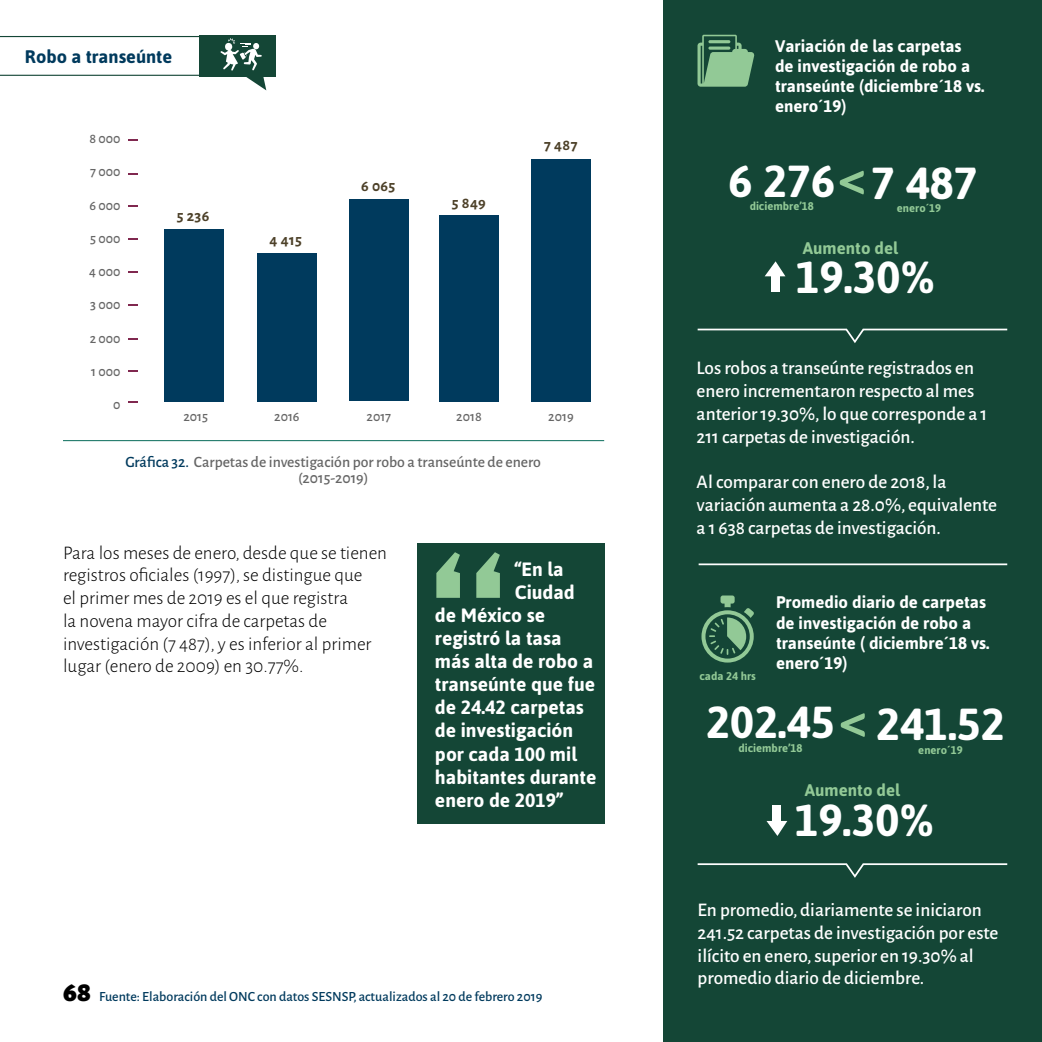
<style>
.page{position:relative;width:1042px;height:1042px;background:#fff}
.page>*{position:absolute;margin:0;border:0;box-sizing:border-box;transform-origin:0 0}
.t1{font:700 50.4px "Asap";color:#92c996}
.t2{font:700 44.8px "Asap";color:#fff}
.t3{font:900 28px "Alegreya Sans";color:#000}
.t4{font:500 19.25px/22.8px "Alegreya Sans";color:#fff}
.t5{font:300 19.25px/22.8px "Alegreya Sans";color:#000}
.t6{font:700 19.25px "Asap";color:#fff}
.t7{font:700 18.2px "Asap";color:#003a5d}
.t8{font:700 16.8px/20.1px "Asap";color:#fff}
.t9{font:700 16.8px "Asap";color:#92c996}
.t10{font:500 15.75px/15.8px "Alegreya Sans";color:#666;text-align:center}
.t11{font:700 15.75px "Alegreya Sans SC";letter-spacing:.025em;color:#4d4129}
.t12{font:500 14px "Alegreya Sans";color:#003a5d}
.t13{font:500 14px "Alegreya Sans";color:#666}
.t14{font:700 11.2px "Asap";color:#92c996}
.s1{color:#003a5d}
</style>
<div class="page">
<hr style="left:63px;top:440px;width:541px;height:1px;background:#076c5a">
<hr style="left:0;top:75px;width:199px;height:1px;background:#144636">
<hr style="left:0;top:36px;width:199px;height:1px;background:#144636">
<div style="left:199px;top:35px;width:77px;height:41px;background:#144636"></div>
<svg style="left:220px;top:38px;width:46px;height:52px"></svg>
<div style="left:417px;top:543px;width:187px;height:280px;background:#144636"></div>
<svg style="left:436px;top:552px;width:64px;height:46px"></svg>
<div style="left:663px;top:0;width:379px;height:1042px;background:#144636"></div>
<svg style="left:697px;top:35px;width:57px;height:52px"></svg>
<svg style="left:701px;top:595px;width:53px;height:67px"></svg>
<svg style="left:697px;top:328px;width:311px;height:15px"></svg>
<svg style="left:697px;top:863px;width:311px;height:15px"></svg>
<hr style="left:698px;top:563px;width:309px;height:2px;background:#fff">
<div style="left:771px;top:274px;width:8px;height:18px;background:#fff"></div>
<svg style="left:765px;top:261px;width:20px;height:15px"></svg>
<div style="left:773px;top:805px;width:8px;height:18px;background:#fff"></div>
<svg style="left:766px;top:821px;width:21px;height:15px"></svg>
<svg style="left:128px;top:401px;width:9px;height:2px"></svg>
<svg style="left:128px;top:370px;width:9px;height:2px"></svg>
<svg style="left:129px;top:338px;width:9px;height:2px"></svg>
<svg style="left:128px;top:205px;width:9px;height:2px"></svg>
<svg style="left:128px;top:139px;width:9px;height:2px"></svg>
<svg style="left:128px;top:304px;width:9px;height:2px"></svg>
<div style="left:164px;top:229px;width:59px;height:172px;background:#003a5d"></div>
<div style="left:257px;top:253px;width:59px;height:148px;background:#003a5d"></div>
<div style="left:349px;top:199px;width:59px;height:202px;background:#003a5d"></div>
<div style="left:439px;top:215px;width:60px;height:186px;background:#003a5d"></div>
<div style="left:531px;top:159px;width:59px;height:242px;background:#003a5d"></div>
<p class="t7" style="left:25px;top:44px;width:149px">Robo a transeúnte</p>
<p class="t13" style="left:89px;top:129px;width:33px">8 000</p>
<p class="t13" style="left:90px;top:162px;width:32px">7 000</p>
<p class="t13" style="left:90px;top:195px;width:32px">6 000</p>
<p class="t13" style="left:90px;top:229px;width:32px">5 000</p>
<p class="t13" style="left:89px;top:262px;width:33px">4 000</p>
<p class="t13" style="left:90px;top:295px;width:32px">3 000</p>
<p class="t13" style="left:90px;top:328px;width:32px">2 000</p>
<p class="t13" style="left:91px;top:362px;width:31px">1 000</p>
<p class="t13" style="left:113px;top:395px;width:9px">0</p>
<p class="t11" style="left:177px;top:204px;width:34px">5 236</p>
<p class="t11" style="left:270px;top:228px;width:34px">4 415</p>
<p class="t11" style="left:361px;top:175px;width:36px">6 065</p>
<p class="t11" style="left:452px;top:191px;width:36px">5 849</p>
<p class="t11" style="left:544px;top:134px;width:35px">7 487</p>
<p class="t13" style="left:183px;top:407px;width:26px">2015</p>
<p class="t13" style="left:274px;top:407px;width:27px">2016</p>
<p class="t13" style="left:366px;top:407px;width:26px">2017</p>
<p class="t13" style="left:456px;top:407px;width:27px">2018</p>
<p class="t13" style="left:548px;top:407px;width:27px">2019</p>
<p class="t10" style="left:125px;top:453px;width:417px"><span class="s1">Gráfica 32.</span> Carpetas de investigación por robo a transeúnte de enero (2015-2019)</p>
<p class="t5" style="left:63px;top:540px;width:325px">Para los meses de enero, desde que se tienen registros oficiales (1997), se distingue que<br>el primer mes de 2019 es el que registra<br>la novena mayor cifra de carpetas de investigación (7 487), y es inferior al primer lugar (enero de 2009) en 30.77%.</p>
<p class="t6" style="left:515px;top:556px;width:50px">“En la</p>
<p class="t6" style="left:515px;top:579px;width:61px">Ciudad</p>
<p class="t6" style="left:435px;top:602px;width:112px">de México se</p>
<p class="t6" style="left:435px;top:625px;width:128px">registró la tasa</p>
<p class="t6" style="left:435px;top:648px;width:160px">más alta de robo a</p>
<p class="t6" style="left:435px;top:671px;width:162px">transeúnte que fue</p>
<p class="t6" style="left:435px;top:694px;width:150px">de 24.42 carpetas</p>
<p class="t6" style="left:435px;top:718px;width:140px">de investigación</p>
<p class="t6" style="left:435px;top:741px;width:144px">por cada 100 mil</p>
<p class="t6" style="left:435px;top:764px;width:163px">habitantes durante</p>
<p class="t6" style="left:435px;top:787px;width:129px">enero de 2019”</p>
<h3 class="t3" style="left:63px;top:970px;width:30px">68</h3>
<p class="t12" style="left:99px;top:987px;width:445px">Fuente: Elaboración del ONC con datos SESNSP, actualizados al 20 de febrero 2019</p>
<p class="t8" style="left:775px;top:35px;width:211px">Variación de las carpetas<br>de investigación de robo a transeúnte (diciembre´18 vs. enero´19)</p>
<h2 class="t2" style="left:728px;top:151px;width:108px">6 276</h2>
<p class="t14" style="left:749px;top:199px;width:66px">diciembre’18</p>
<h1 class="t1" style="left:838px;top:143px;width:30px">&lt;</h1>
<h2 class="t2" style="left:871px;top:153px;width:108px">7 487</h2>
<p class="t14" style="left:897px;top:201px;width:46px">enero´19</p>
<p class="t9" style="left:803px;top:236px;width:97px">Aumento del</p>
<h2 class="t2" style="left:796px;top:247px;width:141px">19.30%</h2>
<p class="t4" style="left:696px;top:356px;width:292px">Los robos a transeúnte registrados en enero incrementaron respecto al mes anterior 19.30%, lo que corresponde a 1<br>211 carpetas de investigación.</p>
<p class="t4" style="left:696px;top:469px;width:302px">Al comparar con enero de 2018, la variación aumenta a 28.0%, equivalente a 1 638 carpetas de investigación.</p>
<p class="t14" style="left:699px;top:669px;width:58px">cada 24 hrs</p>
<p class="t8" style="left:776px;top:592px;width:215px">Promedio diario de carpetas de investigación de robo a transeúnte ( diciembre´18 vs. enero´19)</p>
<h2 class="t2" style="left:706px;top:692px;width:130px">202.45</h2>
<p class="t14" style="left:738px;top:740px;width:66px">diciembre’18</p>
<h1 class="t1" style="left:839px;top:686px;width:30px">&lt;</h1>
<h2 class="t2" style="left:876px;top:694px;width:130px">241.52</h2>
<p class="t14" style="left:918px;top:742px;width:46px">enero´19</p>
<p class="t9" style="left:805px;top:778px;width:97px">Aumento del</p>
<h2 class="t2" style="left:794px;top:790px;width:141px">19.30%</h2>
<p class="t4" style="left:697px;top:897px;width:302px">En promedio, diariamente se iniciaron 241.52 carpetas de investigación por este ilícito en enero, superior en 19.30% al promedio diario de diciembre.</p>
</div>
